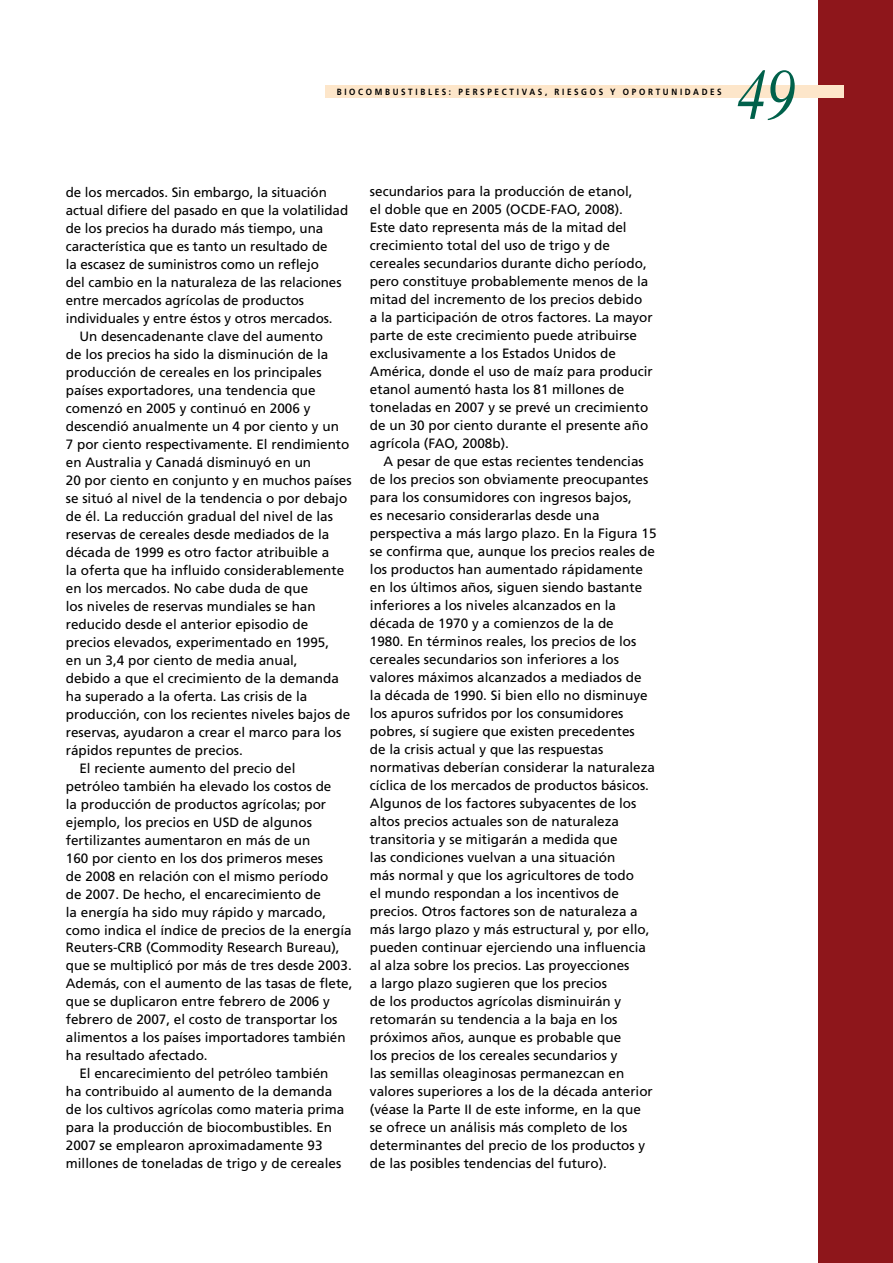
<style>
.page{position:relative;width:893px;height:1263px;background:#fff}
.page>*{position:absolute;margin:0;border:0;box-sizing:border-box;transform-origin:0 0}
.t1{font:italic 72px "Times";color:#00614b;scale:.8 1}
.t2{font:13.5px/18px "Frutiger LT Std";color:#000}
.t3{font:700 9px "Frutiger LT Std";letter-spacing:.33em;color:#000;scale:.9 1}
</style>
<div class="page">
<div style="left:818px;top:0;width:75px;height:1263px;background:#8e161b"></div>
<div style="left:325px;top:85px;width:519px;height:13px;background:#fde6ca"></div>
<p class="t3" style="left:337px;top:88px;width:429px">BIOCOMBUSTIBLES: PERSPECTIVAS, RIESGOS Y OPORTUNIDADES</p>
<h1 class="t1" style="left:737px;top:69px;width:74px">49</h1>
<p class="t2" style="left:66px;top:184px;width:262px">de los mercados. Sin embargo, la situación</p>
<p class="t2" style="left:66px;top:202px;width:284px">actual difiere del pasado en que la volatilidad</p>
<p class="t2" style="left:66px;top:220px;width:259px">de los precios ha durado más tiempo, una</p>
<p class="t2" style="left:66px;top:238px;width:263px">característica que es tanto un resultado de</p>
<p class="t2" style="left:66px;top:256px;width:254px">la escasez de suministros como un reflejo</p>
<p class="t2" style="left:66px;top:274px;width:277px">del cambio en la naturaleza de las relaciones</p>
<p class="t2" style="left:66px;top:292px;width:240px">entre mercados agrícolas de productos</p>
<p class="t2" style="left:66px;top:310px;width:268px">individuales y entre éstos y otros mercados.</p>
<p class="t2" style="left:79px;top:328px;width:245px">Un desencadenante clave del aumento</p>
<p class="t2" style="left:66px;top:346px;width:264px">de los precios ha sido la disminución de la</p>
<p class="t2" style="left:66px;top:364px;width:257px">producción de cereales en los principales</p>
<p class="t2" style="left:66px;top:382px;width:251px">países exportadores, una tendencia que</p>
<p class="t2" style="left:66px;top:400px;width:246px">comenzó en 2005 y continuó en 2006 y</p>
<p class="t2" style="left:66px;top:418px;width:275px">descendió anualmente un 4 por ciento y un</p>
<p class="t2" style="left:66px;top:436px;width:285px">7 por ciento respectivamente. El rendimiento</p>
<p class="t2" style="left:66px;top:454px;width:247px">en Australia y Canadá disminuyó en un</p>
<p class="t2" style="left:66px;top:472px;width:287px">20 por ciento en conjunto y en muchos países</p>
<p class="t2" style="left:66px;top:490px;width:283px">se situó al nivel de la tendencia o por debajo</p>
<p class="t2" style="left:66px;top:508px;width:269px">de él. La reducción gradual del nivel de las</p>
<p class="t2" style="left:66px;top:525px;width:265px">reservas de cereales desde mediados de la</p>
<p class="t2" style="left:66px;top:543px;width:265px">década de 1999 es otro factor atribuible a</p>
<p class="t2" style="left:66px;top:561px;width:280px">la oferta que ha influido considerablemente</p>
<p class="t2" style="left:66px;top:579px;width:244px">en los mercados. No cabe duda de que</p>
<p class="t2" style="left:66px;top:597px;width:251px">los niveles de reservas mundiales se han</p>
<p class="t2" style="left:66px;top:615px;width:244px">reducido desde el anterior episodio de</p>
<p class="t2" style="left:66px;top:633px;width:265px">precios elevados, experimentado en 1995,</p>
<p class="t2" style="left:66px;top:651px;width:233px">en un 3,4 por ciento de media anual,</p>
<p class="t2" style="left:66px;top:669px;width:275px">debido a que el crecimiento de la demanda</p>
<p class="t2" style="left:66px;top:687px;width:243px">ha superado a la oferta. Las crisis de la</p>
<p class="t2" style="left:66px;top:705px;width:286px">producción, con los recientes niveles bajos de</p>
<p class="t2" style="left:66px;top:723px;width:277px">reservas, ayudaron a crear el marco para los</p>
<p class="t2" style="left:66px;top:741px;width:179px">rápidos repuntes de precios.</p>
<p class="t2" style="left:79px;top:759px;width:218px">El reciente aumento del precio del</p>
<p class="t2" style="left:66px;top:777px;width:267px">petróleo también ha elevado los costos de</p>
<p class="t2" style="left:66px;top:795px;width:262px">la producción de productos agrícolas; por</p>
<p class="t2" style="left:66px;top:813px;width:248px">ejemplo, los precios en USD de algunos</p>
<p class="t2" style="left:66px;top:831px;width:246px">fertilizantes aumentaron en más de un</p>
<p class="t2" style="left:66px;top:849px;width:259px">160 por ciento en los dos primeros meses</p>
<p class="t2" style="left:66px;top:867px;width:264px">de 2008 en relación con el mismo período</p>
<p class="t2" style="left:66px;top:885px;width:257px">de 2007. De hecho, el encarecimiento de</p>
<p class="t2" style="left:66px;top:903px;width:262px">la energía ha sido muy rápido y marcado,</p>
<p class="t2" style="left:66px;top:921px;width:287px">como indica el índice de precios de la energía</p>
<p class="t2" style="left:66px;top:939px;width:275px">Reuters-CRB (Commodity Research Bureau),</p>
<p class="t2" style="left:66px;top:957px;width:287px">que se multiplicó por más de tres desde 2003.</p>
<p class="t2" style="left:66px;top:975px;width:288px">Además, con el aumento de las tasas de flete,</p>
<p class="t2" style="left:66px;top:993px;width:266px">que se duplicaron entre febrero de 2006 y</p>
<p class="t2" style="left:66px;top:1011px;width:273px">febrero de 2007, el costo de transportar los</p>
<p class="t2" style="left:66px;top:1029px;width:281px">alimentos a los países importadores también</p>
<p class="t2" style="left:66px;top:1047px;width:143px">ha resultado afectado.</p>
<p class="t2" style="left:79px;top:1065px;width:251px">El encarecimiento del petróleo también</p>
<p class="t2" style="left:66px;top:1083px;width:268px">ha contribuido al aumento de la demanda</p>
<p class="t2" style="left:66px;top:1101px;width:280px">de los cultivos agrícolas como materia prima</p>
<p class="t2" style="left:66px;top:1119px;width:268px">para la producción de biocombustibles. En</p>
<p class="t2" style="left:66px;top:1137px;width:258px">2007 se emplearon aproximadamente 93</p>
<p class="t2" style="left:66px;top:1155px;width:277px">millones de toneladas de trigo y de cereales</p>
<p class="t2" style="left:370px;top:183px;width:284px">secundarios para la producción de etanol,<br>el doble que en 2005 (OCDE-FAO, 2008).<br>Este dato representa más de la mitad del crecimiento total del uso de trigo y de cereales secundarios durante dicho período, pero constituye probablemente menos de la mitad del incremento de los precios debido a la participación de otros factores. La mayor parte de este crecimiento puede atribuirse exclusivamente a los Estados Unidos de América, donde el uso de maíz para producir etanol aumentó hasta los 81 millones de toneladas en 2007 y se prevé un crecimiento de un 30 por ciento durante el presente año agrícola (FAO, 2008b).</p>
<p class="t2" style="left:370px;top:453px;width:288px;text-indent:14px">A pesar de que estas recientes tendencias de los precios son obviamente preocupantes para los consumidores con ingresos bajos,<br>es necesario considerarlas desde una perspectiva a más largo plazo. En la Figura 15 se confirma que, aunque los precios reales de los productos han aumentado rápidamente en los últimos años, siguen siendo bastante inferiores a los niveles alcanzados en la década de 1970 y a comienzos de la de<br>1980. En términos reales, los precios de los cereales secundarios son inferiores a los valores máximos alcanzados a mediados de<br>la década de 1990. Si bien ello no disminuye los apuros sufridos por los consumidores pobres, sí sugiere que existen precedentes<br>de la crisis actual y que las respuestas normativas deberían considerar la naturaleza cíclica de los mercados de productos básicos.<br>Algunos de los factores subyacentes de los altos precios actuales son de naturaleza transitoria y se mitigarán a medida que<br>las condiciones vuelvan a una situación<br>más normal y que los agricultores de todo<br>el mundo respondan a los incentivos de precios. Otros factores son de naturaleza a más largo plazo y más estructural y, por ello, pueden continuar ejerciendo una influencia al alza sobre los precios. Las proyecciones<br>a largo plazo sugieren que los precios<br>de los productos agrícolas disminuirán y retomarán su tendencia a la baja en los próximos años, aunque es probable que<br>los precios de los cereales secundarios y<br>las semillas oleaginosas permanezcan en valores superiores a los de la década anterior (véase la Parte II de este informe, en la que se ofrece un análisis más completo de los determinantes del precio de los productos y de las posibles tendencias del futuro).</p>
</div>
